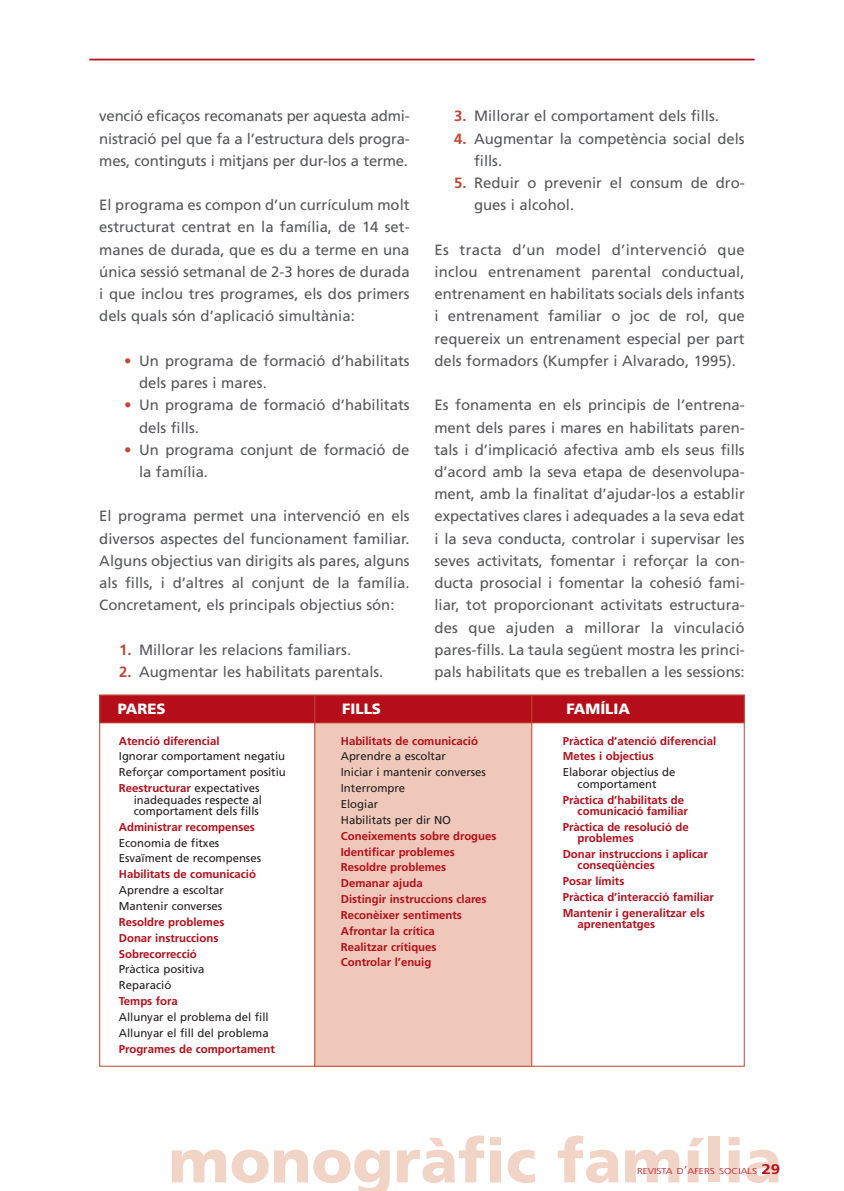
<style>
.page{position:relative;width:844px;height:1191px;background:#fff}
.page>*{position:absolute;margin:0;border:0;box-sizing:border-box;transform-origin:0 0}
.t1{font:900 61.25px "Frutiger LT Std";color:#f2d4c7}
.t2{font:14.88px/22.2px "Frutiger LT Std";color:#57585a;text-align:justify}
.t3{font:900 14.88px "Frutiger LT Std";color:#fff}
.t4{font:700 11.38px/15.9px "Frutiger LT Std";color:#b50e1a}
.t5{font:11.38px/15.9px "Frutiger LT Std";color:#231f20}
.t6{font:900 11.38px "Frutiger LT Std";color:#fff}
.t7{font:300 8.58px "Frutiger LT Std";color:#b50e1a;scale:1.2 1}
.s1{color:#c24735}
.s2{font-weight:700;color:#c24735}
.s3{font-weight:700;color:#b50e1a}
.s4{font-size:11.38px}
.s5{font-weight:700;font-size:14px}
</style>
<div class="page">
<div style="left:314px;top:696px;width:218px;height:370px;background:#efc8b9"></div>
<div style="left:100px;top:695px;width:644px;height:28px;background:#b50e1a"></div>
<div style="left:99px;top:694px;width:645px;height:29px;border:1px solid #c24735"></div>
<hr style="left:89px;top:59px;width:665px;height:1px;background:#b50e1a">
<hr style="left:314px;top:694px;width:1px;height:373px;background:#c24735">
<hr style="left:531px;top:694px;width:1px;height:372px;background:#c24735">
<p class="t2" style="left:99px;top:106px;width:312px">venció eficaços recomanats per aquesta admi&shy;nistració pel que fa a l’estructura dels progra&shy;mes, continguts i mitjans per dur-los a terme.</p>
<p class="t2" style="left:99px;top:195px;width:312px">El programa es compon d’un currículum molt estructurat centrat en la família, de 14 set&shy;manes de durada, que es du a terme en una única sessió setmanal de 2-3 hores de durada i que inclou tres programes, els dos primers dels quals són d’aplicació simultània:</p>
<p class="t2" style="left:139px;top:351px;width:272px;text-indent:-15px"><span class="s1">•</span> Un programa de formació d’habilitats dels pares i mares.</p>
<p class="t2" style="left:139px;top:395px;width:272px;text-indent:-15px"><span class="s1">•</span> Un programa de formació d’habilitats dels fills.</p>
<p class="t2" style="left:139px;top:439px;width:272px;text-indent:-15px"><span class="s1">•</span> Un programa conjunt de formació de la família.</p>
<p class="t2" style="left:99px;top:506px;width:312px">El programa permet una intervenció en els diversos aspectes del funcionament familiar.<br>Alguns objectius van dirigits als pares, alguns als fills, i d’altres al conjunt de la família.<br>Concretament, els principals objectius són:</p>
<p class="t2" style="left:119px;top:640px;width:233px"><span class="s2">1.</span> Millorar les relacions familiars.</p>
<p class="t2" style="left:119px;top:662px;width:266px"><span class="s2">2.</span> Augmentar les habilitats parentals.</p>
<p class="t2" style="left:454px;top:106px;width:266px"><span class="s2">3.</span> Millorar el comportament dels fills.</p>
<p class="t2" style="left:474px;top:128px;width:272px;text-indent:-20px"><span class="s2">4.</span> Augmentar la competència social dels fills.</p>
<p class="t2" style="left:474px;top:173px;width:272px;text-indent:-20px"><span class="s2">5.</span> Reduir o prevenir el consum de dro&shy;gues i alcohol.</p>
<p class="t2" style="left:434px;top:239px;width:312px">Es tracta d’un model d’intervenció que inclou entrenament parental conductual, entrenament en habilitats socials dels infants i entrenament familiar o joc de rol, que requereix un entrenament especial per part dels formadors (Kumpfer i Alvarado, 1995).</p>
<p class="t2" style="left:434px;top:395px;width:312px">Es fonamenta en els principis de l’entrena&shy;ment dels pares i mares en habilitats paren&shy;tals i d’implicació afectiva amb els seus fills d’acord amb la seva etapa de desenvolupa&shy;ment, amb la finalitat d’ajudar-los a establir expectatives clares i adequades a la seva edat i la seva conducta, controlar i supervisar les seves activitats, fomentar i reforçar la con&shy;ducta prosocial i fomentar la cohesió fami&shy;liar, tot proporcionant activitats estructura&shy;des que ajuden a millorar la vinculació pares-fills. La taula següent mostra les princi&shy;pals habilitats que es treballen a les sessions:</p>
<p class="t3" style="left:118px;top:703px;width:49px">PARES</p>
<p class="t3" style="left:342px;top:703px;width:40px">FILLS</p>
<p class="t3" style="left:566px;top:703px;width:65px">FAMÍLIA</p>
<p class="t6" style="left:562px;top:704px;width:50px">FAMÍLIA</p>
<p class="t4" style="left:562px;top:733px;width:155px">Pràctica d’atenció diferencial<br>Metes i objectius</p>
<p class="t5" style="left:562px;top:767px;width:114px;line-height:11.4px;text-align:center">Elaborar objectius de comportament</p>
<p class="t4" style="left:577px;top:794px;width:112px;line-height:11.4px;text-indent:-15px">Pràctica d’habilitats de comunicació familiar</p>
<p class="t4" style="left:577px;top:822px;width:112px;line-height:11.4px;text-indent:-15px">Pràctica de resolució de problemes</p>
<p class="t4" style="left:577px;top:849px;width:132px;line-height:11.4px;text-indent:-15px">Donar instruccions i aplicar conseqüències</p>
<p class="t4" style="left:562px;top:874px;width:153px">Posar límits<br>Pràctica d’interacció familiar<br>Mantenir i generalitzar els</p>
<p class="t4" style="left:577px;top:917px;width:79px">aprenentatges</p>
<p class="t6" style="left:341px;top:704px;width:31px">FILLS</p>
<p class="t4" style="left:341px;top:733px;width:139px">Habilitats de comunicació</p>
<p class="t5" style="left:341px;top:749px;width:147px">Aprendre a escoltar<br>Iniciar i mantenir converses<br>Interrompre<br>Elogiar<br>Habilitats per dir NO</p>
<p class="t4" style="left:341px;top:828px;width:157px">Coneixements sobre drogues<br>Identificar problemes<br>Resoldre problemes<br>Demanar ajuda<br>Distingir instruccions clares<br>Reconèixer sentiments<br>Afrontar la crítica<br>Realitzar crítiques<br>Controlar l’enuig</p>
<p class="t4" style="left:119px;top:733px;width:102px">Atenció diferencial</p>
<p class="t5" style="left:119px;top:749px;width:168px;text-align:justify">Ignorar comportament negatiu Reforçar comportament positiu <span class="s3">Reestructurar</span> expectatives</p>
<p class="t5" style="left:134px;top:794px;width:130px;line-height:11.4px">inadequades respecte al comportament dels fills</p>
<p class="t4" style="left:119px;top:819px;width:137px">Administrar recompenses</p>
<p class="t5" style="left:119px;top:835px;width:144px">Economia de fitxes<br>Esvaïment de recompenses</p>
<p class="t4" style="left:119px;top:867px;width:139px">Habilitats de comunicació</p>
<p class="t5" style="left:119px;top:883px;width:106px">Aprendre a escoltar<br>Mantenir converses</p>
<p class="t4" style="left:119px;top:914px;width:107px">Resoldre problemes<br>Donar instruccions<br>Sobrecorrecció</p>
<p class="t5" style="left:119px;top:962px;width:87px">Pràctica positiva<br>Reparació</p>
<p class="t4" style="left:119px;top:994px;width:61px">Temps fora</p>
<p class="t5" style="left:119px;top:1009px;width:151px">Allunyar el problema del fill<br>Allunyar el fill del problema</p>
<p class="t4" style="left:119px;top:1041px;width:157px">Programes de comportament</p>
<h1 class="t1" style="left:168px;top:1136px;width:614px">monogràfic família</h1>
<p class="t7" style="left:637px;top:1167px;width:121px">REVISTA D<span class="s4">’</span>AFERS SOCIALS <span class="s5">29</span></p>
</div>
